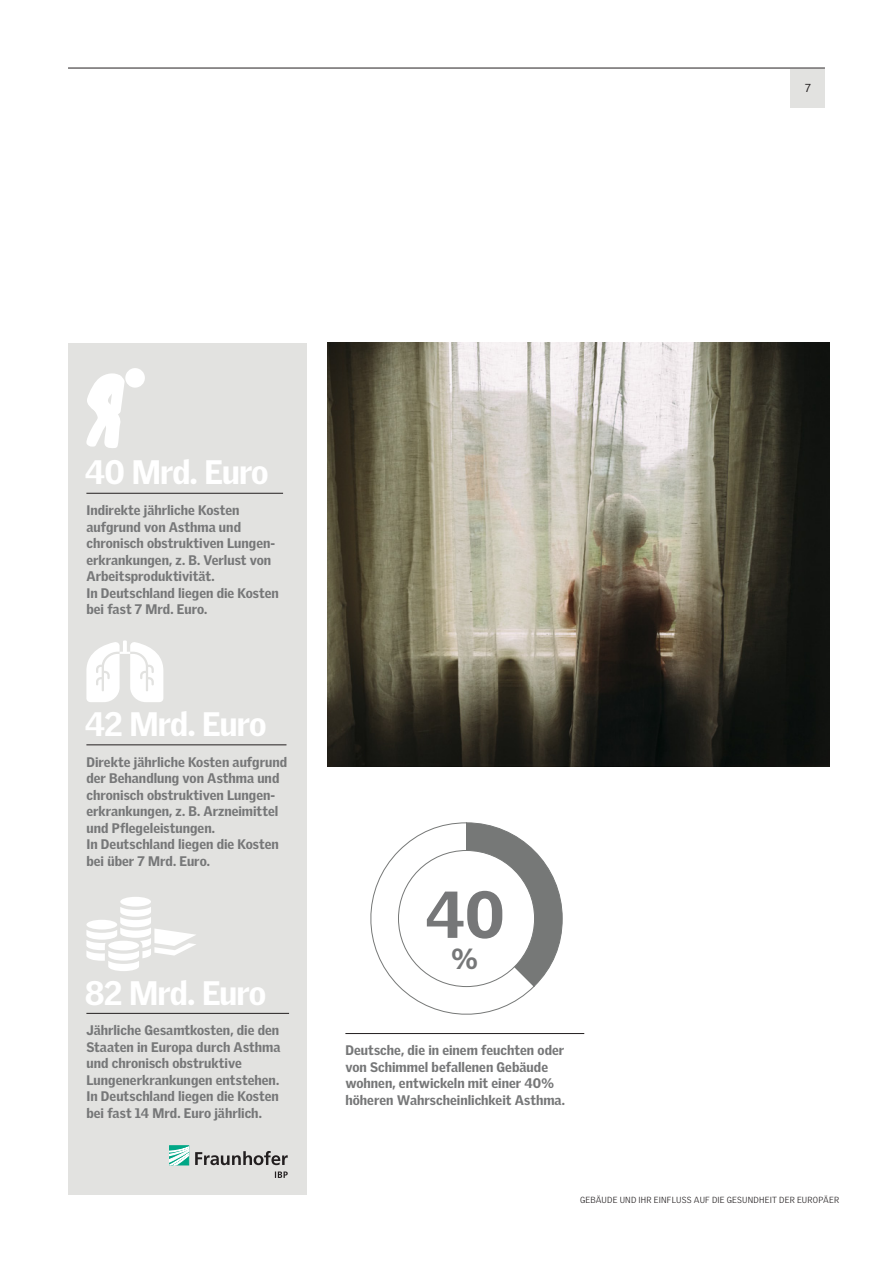
<style>
.page{position:relative;width:893px;height:1263px;background:#fff}
.page>*{position:absolute;margin:0;border:0;box-sizing:border-box;transform-origin:0 0}
.t1{font:900 64.35px "Velux Gothic";color:#767778}
.t2{font:900 33px "Velux Gothic";letter-spacing:-.03em;color:#fff}
.t3{font:900 28.35px "Velux Gothic";color:#767778}
.t4{font:900 13.5px/16.5px "Velux Gothic";color:#767778}
.t5{font:11.25px "Velux Gothic";color:#231f20}
.t6{font:300 8.7px "Velux Gothic";letter-spacing:.02em;color:#231f20}
</style>
<div class="page">
<hr style="left:68px;top:68px;width:757px;height:1px;background:#231f20">
<div style="left:791px;top:69px;width:34px;height:38px;background:#e2e2e0"></div>
<svg style="left:370px;top:822px;width:193px;height:193px"></svg>
<div style="left:398px;top:850px;width:137px;height:136px;background:#fff;border-radius:50%"></div>
<div style="left:69px;top:343px;width:238px;height:852px;background:#e2e2e0"></div>
<hr style="left:86px;top:1013px;width:203px;height:1px;background:#231f20">
<hr style="left:86px;top:744px;width:200px;height:1px;background:#231f20">
<svg style="left:86px;top:640px;width:77px;height:62px"></svg>
<div style="left:120px;top:897px;width:31px;height:9px;background:#fff;border-radius:50%"></div>
<svg style="left:86px;top:907px;width:110px;height:64px"></svg>
<div style="left:108px;top:941px;width:31px;height:9px;background:#fff;border-radius:50%"></div>
<hr style="left:86px;top:493px;width:197px;height:1px;background:#231f20">
<div style="left:125px;top:368px;width:20px;height:20px;background:#fff;border-radius:50%"></div>
<svg style="left:86px;top:373px;width:39px;height:75px"></svg>
<hr style="left:345px;top:1033px;width:239px;height:1px;background:#231f20">
<img style="left:327px;top:343px;width:503px;height:423px">
<svg style="left:169px;top:1145px;width:20px;height:21px"></svg>
<svg style="left:195px;top:1151px;width:93px;height:14px"></svg>
<svg style="left:275px;top:1171px;width:13px;height:7px"></svg>
<p class="t5" style="left:805px;top:81px;width:7px">7</p>
<h2 class="t2" style="left:85px;top:452px;width:185px">40 Mrd. Euro</h2>
<p class="t4" style="left:86px;top:502px;width:194px">Indirekte jährliche Kosten aufgrund von Asthma und chronisch obstruktiven Lungen&shy;erkrankungen, z. B. Verlust von<br>Arbeitsproduktivität.<br>In Deutschland liegen die Kosten bei fast 7 Mrd. Euro.</p>
<h2 class="t2" style="left:85px;top:703px;width:183px">42 Mrd. Euro</h2>
<p class="t4" style="left:86px;top:753px;width:202px">Direkte jährliche Kosten aufgrund der Behandlung von Asthma und chronisch obstruktiven Lungen&shy;erkrankungen, z. B. Arzneimittel und Pflegeleistungen.<br>In Deutschland liegen die Kosten bei über 7 Mrd. Euro.</p>
<h2 class="t2" style="left:85px;top:972px;width:183px">82 Mrd. Euro</h2>
<p class="t4" style="left:86px;top:1022px;width:196px">Jährliche Gesamtkosten, die den<br>Staaten in Europa durch Asthma und chronisch obstruktive<br>Lungenerkrankungen entstehen.<br>In Deutschland liegen die Kosten bei fast 14 Mrd. Euro jährlich.</p>
<h1 class="t1" style="left:425px;top:874px;width:81px">40</h1>
<h3 class="t3" style="left:451px;top:941px;width:28px">%</h3>
<p class="t4" style="left:345px;top:1042px;width:221px">Deutsche, die in einem feuchten oder von Schimmel befallenen Gebäude wohnen, entwickeln mit einer 40% höheren Wahrscheinlichkeit Asthma.</p>
<p class="t6" style="left:580px;top:1195px;width:261px">GEBÄUDE UND IHR EINFLUSS AUF DIE GESUNDHEIT DER EUROPÄER</p>
</div>
